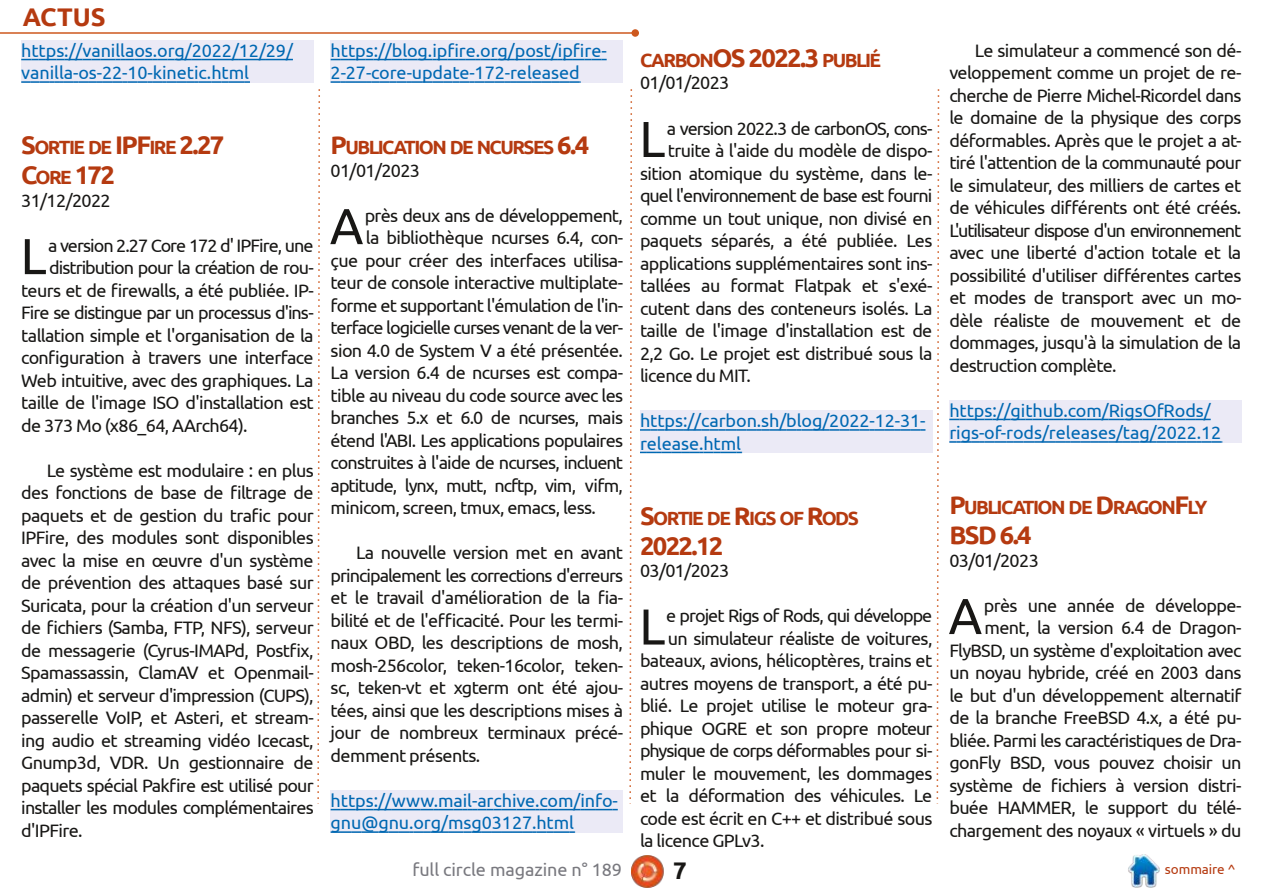
<style>
.page{position:relative;width:1263px;height:893px;background:#fff}
.page>*{position:absolute;margin:0;border:0;box-sizing:border-box;transform-origin:0 0}
.t1{font:50.4px "Ubuntu";color:#181715}
.t2{font:700 25.5px "Ubuntu";letter-spacing:-.065em;color:#b53a10}
.t3{font:700 24px "Ubuntu";color:#181715}
.t4{font:700 19.2px "Ubuntu";letter-spacing:-.08em;color:#b53a10}
.t5{font:18px/22.5px "Ubuntu";letter-spacing:-.035em;color:#181715;text-align:justify}
.t6{font:18px "Ubuntu";letter-spacing:-.055em;color:#181715}
.t7{font:18px/22.5px "Ubuntu";letter-spacing:-.005em;color:#0068b2}
.t8{font:18px "Ubuntu";letter-spacing:-.005em;color:#79797f}
.t9{font:13.5px "Ubuntu";letter-spacing:-.005em;color:#b53a10}
.s1{font-size:25.5px}
.s2{font-size:19.2px}
</style>
<div class="page">
<img style="left:631px;top:855px;width:33px;height:33px">
<img style="left:1128px;top:855px;width:32px;height:32px">
<hr style="left:0;top:32px;width:635px;height:2px;background:#cd581e">
<div style="left:631px;top:29px;width:8px;height:8px;background:#cd581e;border-radius:50%"></div>
<svg style="left:629px;top:89px;width:4px;height:715px"></svg>
<svg style="left:317px;top:89px;width:3px;height:715px"></svg>
<svg style="left:936px;top:89px;width:4px;height:715px"></svg>
<div style="left:21px;top:40px;width:293px;height:43px;background:#ebeaf6"></div>
<div style="left:331px;top:40px;width:292px;height:43px;background:#ebeaf6"></div>
<div style="left:331px;top:790px;width:292px;height:43px;background:#ebeaf6"></div>
<div style="left:640px;top:410px;width:292px;height:43px;background:#ebeaf6"></div>
<div style="left:949px;top:400px;width:293px;height:42px;background:#ebeaf6"></div>
<svg style="left:21px;top:59px;width:272px;height:1px"></svg>
<svg style="left:21px;top:81px;width:229px;height:2px"></svg>
<svg style="left:331px;top:59px;width:276px;height:1px"></svg>
<svg style="left:331px;top:81px;width:250px;height:2px"></svg>
<svg style="left:331px;top:809px;width:287px;height:1px"></svg>
<svg style="left:331px;top:831px;width:244px;height:2px"></svg>
<svg style="left:640px;top:429px;width:285px;height:2px"></svg>
<svg style="left:640px;top:452px;width:102px;height:1px"></svg>
<svg style="left:949px;top:419px;width:262px;height:1px"></svg>
<svg style="left:949px;top:441px;width:273px;height:2px"></svg>
<h2 class="t2" style="left:23px;top:2px;width:84px">ACTUS</h2>
<p class="t7" style="left:21px;top:39px;width:273px">https://vanillaos.org/2022/12/29/ vanilla-os-22-10-kinetic.html</p>
<p class="t4" style="left:21px;top:136px;width:205px"><span class="s1">S</span>ORTIE DE <span class="s1">IPF</span>IRE <span class="s1">2.27</span></p>
<h2 class="t2" style="left:21px;top:160px;width:95px">C<span class="s2">ORE</span> 172</h2>
<p class="t5" style="left:21px;top:189px;width:91px">31/12/2022</p>
<h1 class="t1" style="left:21px;top:227px;width:28px">L</h1>
<p class="t6" style="left:48px;top:235px;width:267px">a version 2.27 Core 172 d' IPFire, une</p>
<p class="t6" style="left:49px;top:257px;width:266px">distribution pour la création de rou-</p>
<p class="t5" style="left:21px;top:279px;width:294px">teurs et de firewalls, a été publiée. IP-</p>
<p class="t6" style="left:21px;top:302px;width:294px">Fire se distingue par un processus d'ins-</p>
<p class="t5" style="left:21px;top:324px;width:294px">tallation simple et l'organisation de la</p>
<p class="t5" style="left:21px;top:346px;width:294px">configuration à travers une interface</p>
<p class="t5" style="left:21px;top:369px;width:294px">Web intuitive, avec des graphiques. La</p>
<p class="t5" style="left:21px;top:391px;width:294px">taille de l'image ISO d'installation est</p>
<p class="t5" style="left:21px;top:414px;width:228px">de 373 Mo (x86_64, AArch64).</p>
<p class="t5" style="left:21px;top:459px;width:294px;text-indent:26px">Le système est modulaire : en plus des fonctions de base de filtrage de paquets et de gestion du trafic pour IPFire, des modules sont disponibles avec la mise en œuvre d'un système de prévention des attaques basé sur Suricata, pour la création d'un serveur de fichiers (Samba, FTP, NFS), serveur de messagerie (Cyrus-IMAPd, Postfix, Spamassassin, ClamAV et Openmail&shy;admin) et serveur d'impression (CUPS), passerelle VoIP, et Asteri, et stream&shy;ing audio et streaming vidéo Icecast, Gnump3d, VDR. Un gestionnaire de paquets spécial Pakfire est utilisé pour installer les modules complémentaires d'IPFire.</p>
<p class="t7" style="left:331px;top:39px;width:278px">https://blog.ipfire.org/post/ipfire-<br>2-27-core-update-172-released</p>
<p class="t4" style="left:331px;top:136px;width:260px"><span class="s1">P</span>UBLICATION DE NCURSES <span class="s1">6.4</span></p>
<p class="t5" style="left:331px;top:159px;width:91px">01/01/2023</p>
<h1 class="t1" style="left:330px;top:197px;width:35px">A</h1>
<p class="t5" style="left:365px;top:204px;width:260px">près deux ans de développement,</p>
<p class="t5" style="left:366px;top:226px;width:259px">la bibliothèque ncurses 6.4, con-</p>
<p class="t5" style="left:331px;top:249px;width:294px">çue pour créer des interfaces utilisa-</p>
<p class="t5" style="left:331px;top:271px;width:294px">teur de console interactive multiplate-</p>
<p class="t5" style="left:331px;top:294px;width:294px">forme et supportant l'émulation de l'in-</p>
<p class="t6" style="left:331px;top:317px;width:294px">terface logicielle curses venant de la ver-</p>
<p class="t5" style="left:331px;top:339px;width:294px">sion 4.0 de System V a été présentée.</p>
<p class="t5" style="left:331px;top:361px;width:294px">La version 6.4 de ncurses est compa-</p>
<p class="t5" style="left:331px;top:384px;width:294px">tible au niveau du code source avec les</p>
<p class="t5" style="left:331px;top:406px;width:294px">branches 5.x et 6.0 de ncurses, mais</p>
<p class="t5" style="left:331px;top:429px;width:294px">étend l'ABI. Les applications populaires</p>
<p class="t5" style="left:331px;top:451px;width:294px">construites à l'aide de ncurses, incluent</p>
<p class="t6" style="left:331px;top:475px;width:294px">aptitude, lynx, mutt, ncftp, vim, vifm,</p>
<p class="t5" style="left:331px;top:496px;width:267px">minicom, screen, tmux, emacs, less.</p>
<p class="t5" style="left:331px;top:541px;width:294px;text-indent:26px">La nouvelle version met en avant principalement les corrections d'erreurs et le travail d'amélioration de la fia&shy;bilité et de l'efficacité. Pour les termi&shy;naux OBD, les descriptions de mosh, mosh-256color, teken-16color, teken&shy;sc, teken-vt et xgterm ont été ajou&shy;tées, ainsi que les descriptions mises à jour de nombreux terminaux précé&shy;demment présents.</p>
<p class="t7" style="left:331px;top:789px;width:289px">https://www.mail-archive.com/info&shy;gnu@gnu.org/msg03127.html</p>
<p class="t4" style="left:640px;top:49px;width:243px">CARBON<span class="s1">OS 2022.3</span> PUBLIÉ</p>
<p class="t5" style="left:640px;top:72px;width:91px">01/01/2023</p>
<h1 class="t1" style="left:639px;top:110px;width:28px">L</h1>
<p class="t6" style="left:667px;top:118px;width:267px">a version 2022.3 de carbonOS, cons-</p>
<p class="t5" style="left:668px;top:139px;width:266px">truite à l'aide du modèle de dispo-</p>
<p class="t5" style="left:640px;top:162px;width:294px">sition atomique du système, dans le-</p>
<p class="t6" style="left:640px;top:185px;width:294px">quel l'environnement de base est fourni</p>
<p class="t5" style="left:640px;top:207px;width:294px">comme un tout unique, non divisé en</p>
<p class="t5" style="left:640px;top:229px;width:294px">paquets séparés, a été publiée. Les</p>
<p class="t5" style="left:640px;top:252px;width:294px">applications supplémentaires sont ins-</p>
<p class="t5" style="left:640px;top:274px;width:294px">tallées au format Flatpak et s'exé-</p>
<p class="t5" style="left:640px;top:297px;width:294px">cutent dans des conteneurs isolés. La</p>
<p class="t5" style="left:640px;top:319px;width:294px">taille de l'image d'installation est de</p>
<p class="t5" style="left:640px;top:342px;width:294px">2,2 Go. Le projet est distribué sous la</p>
<p class="t5" style="left:640px;top:364px;width:112px">licence du MIT.</p>
<p class="t7" style="left:640px;top:409px;width:287px">https://carbon.sh/blog/2022-12-31- release.html</p>
<p class="t5" style="left:949px;top:39px;width:294px;text-indent:26px">Le simulateur a commencé son dé&shy;veloppement comme un projet de re&shy;cherche de Pierre Michel-Ricordel dans le domaine de la physique des corps déformables. Après que le projet a at&shy;tiré l'attention de la communauté pour le simulateur, des milliers de cartes et de véhicules différents ont été créés.<br>L'utilisateur dispose d'un environnement avec une liberté d'action totale et la possibilité d'utiliser différentes cartes et modes de transport avec un mo&shy;dèle réaliste de mouvement et de dommages, jusqu'à la simulation de la destruction complète.</p>
<p class="t7" style="left:949px;top:399px;width:274px">https://github.com/RigsOfRods/ rigs-of-rods/releases/tag/2022.12</p>
<p class="t4" style="left:640px;top:507px;width:220px"><span class="s1">S</span>ORTIE DE <span class="s1">R</span>IGS OF <span class="s1">R</span>ODS</p>
<h2 class="t2" style="left:640px;top:531px;width:85px">2022.12</h2>
<p class="t5" style="left:640px;top:559px;width:91px">03/01/2023</p>
<h1 class="t1" style="left:639px;top:598px;width:28px">L</h1>
<p class="t6" style="left:666px;top:605px;width:268px">e projet Rigs of Rods, qui développe</p>
<p class="t5" style="left:668px;top:627px;width:266px">un simulateur réaliste de voitures,</p>
<p class="t5" style="left:640px;top:649px;width:294px">bateaux, avions, hélicoptères, trains et</p>
<p class="t5" style="left:640px;top:672px;width:294px">autres moyens de transport, a été pu-</p>
<p class="t5" style="left:640px;top:694px;width:294px">blié. Le projet utilise le moteur gra-</p>
<p class="t5" style="left:640px;top:717px;width:294px">phique OGRE et son propre moteur</p>
<p class="t6" style="left:640px;top:740px;width:294px">physique de corps déformables pour si-</p>
<p class="t5" style="left:640px;top:762px;width:294px">muler le mouvement, les dommages</p>
<p class="t5" style="left:640px;top:784px;width:294px">et la déformation des véhicules. Le</p>
<p class="t5" style="left:640px;top:807px;width:294px">code est écrit en C++ et distribué sous</p>
<p class="t5" style="left:640px;top:829px;width:126px">la licence GPLv3.</p>
<p class="t4" style="left:949px;top:496px;width:259px"><span class="s1">P</span>UBLICATION DE <span class="s1">D</span>RAGON<span class="s1">F</span>LY</p>
<h2 class="t2" style="left:949px;top:520px;width:84px">BSD 6.4</h2>
<p class="t5" style="left:949px;top:549px;width:91px">03/01/2023</p>
<h1 class="t1" style="left:949px;top:587px;width:35px">A</h1>
<p class="t5" style="left:949px;top:594px;width:294px;text-align:right">près une année de développe&shy;ment, la version 6.4 de Dragon-FlyBSD, un système d'exploitation avec un noyau hybride, créé en 2003 dans le but d'un développement alternatif de la branche FreeBSD 4.x, a été pu&shy;bliée. Parmi les caractéristiques de Dra&shy;gonFly BSD, vous pouvez choisir un système de fichiers à version distri&shy;buée HAMMER, le support du télé&shy;chargement des noyaux « virtuels » du</p>
<p class="t8" style="left:412px;top:859px;width:211px">full circle magazine n° 189</p>
<h3 class="t3" style="left:673px;top:857px;width:15px">7</h3>
<p class="t9" style="left:1165px;top:861px;width:72px">sommaire ^</p>
</div>
